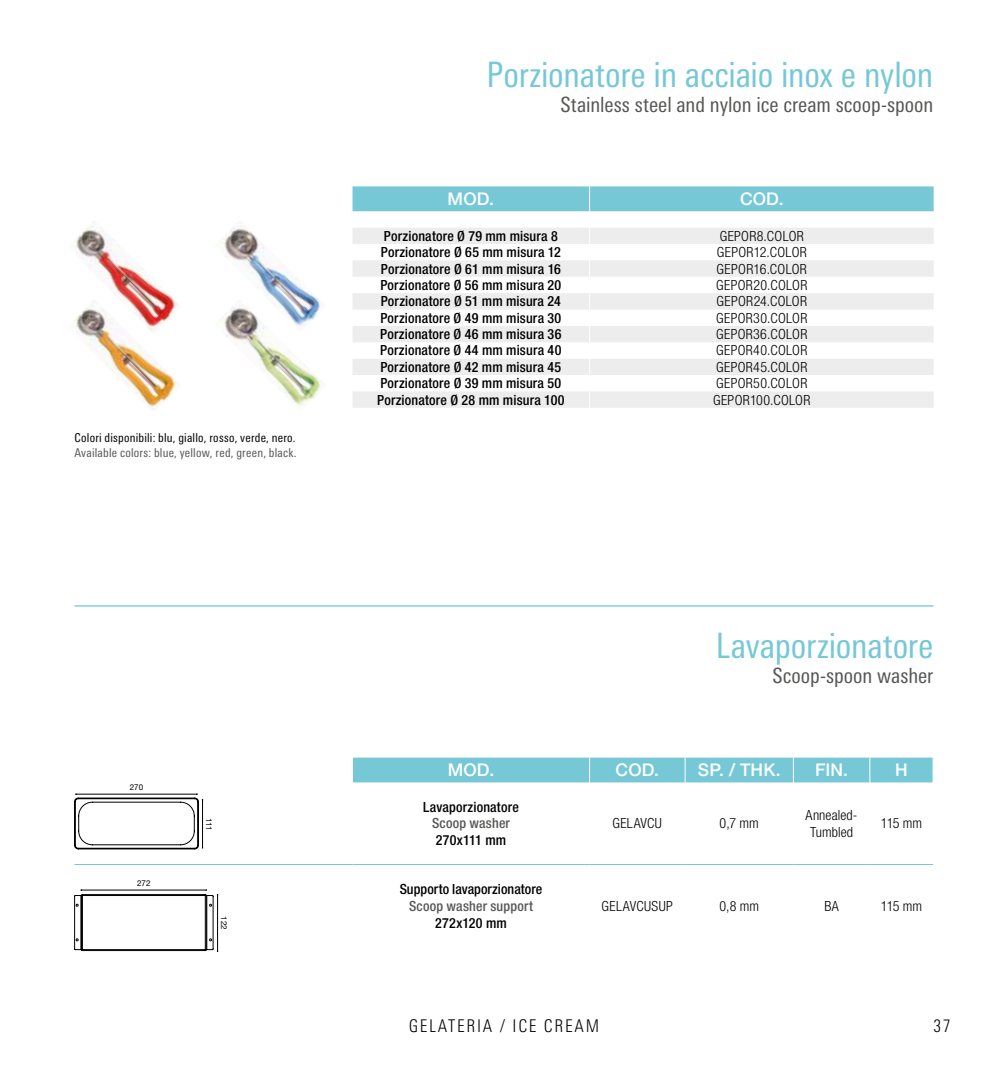
<style>
.page{position:relative;width:993px;height:1092px;background:#fff}
.page>*{position:absolute;margin:0;border:0;box-sizing:border-box;transform-origin:0 0}
.t1{font:condensed 35px "Linotype Univers";letter-spacing:-.01em;color:#76c8d7}
.t2{font:condensed 21px "Linotype Univers";color:#575756}
.t3{font:500 17.5px "Helvetica Neue LT Std";letter-spacing:.005em;color:#fff}
.t4{font:300 condensed 17.5px "Linotype Univers";letter-spacing:.1em;color:#000}
.t5{font:500 condensed 14px "Helvetica Neue LT Std";letter-spacing:.015em;color:#000}
.t6{font:300 condensed 14px "Helvetica Neue LT Std";letter-spacing:.025em;color:#000}
.t7{font:500 condensed 14px "Helvetica Neue LT Std";letter-spacing:.015em;color:#575756}
.t8{font:300 condensed 14px/16.8px "Helvetica Neue LT Std";letter-spacing:.005em;color:#000;text-align:center}
.t9{font:condensed 12.25px "Linotype Univers";letter-spacing:.02em;color:#000}
.t10{font:condensed 12.25px "Linotype Univers";letter-spacing:.02em;color:#575756}
.t11{font:8.05px "Helvetica Neue";color:#000}
</style>
<div class="page">
<img style="left:83px;top:334px;width:96px;height:76px">
<img style="left:225px;top:332px;width:97px;height:76px">
<img style="left:75px;top:221px;width:104px;height:113px">
<img style="left:219px;top:225px;width:102px;height:107px">
<svg style="left:352px;top:186px;width:581px;height:222px"></svg>
<hr style="left:74px;top:864px;width:278px;height:1px;background:#76c8d7">
<hr style="left:352px;top:864px;width:237px;height:1px;background:#76c8d7">
<hr style="left:589px;top:864px;width:96px;height:1px;background:#76c8d7">
<hr style="left:685px;top:864px;width:108px;height:1px;background:#76c8d7">
<hr style="left:793px;top:864px;width:76px;height:1px;background:#76c8d7">
<hr style="left:869px;top:864px;width:63px;height:1px;background:#76c8d7">
<svg style="left:352px;top:757px;width:581px;height:26px;background:#7dcad9"></svg>
<svg style="left:74px;top:793px;width:129px;height:56px"></svg>
<hr style="left:74px;top:605px;width:859px;height:1px;background:#76c8d7">
<svg style="left:74px;top:889px;width:144px;height:63px"></svg>
<p class="t9" style="left:74px;top:431px;width:223px">Colori disponibili: blu, giallo, rosso, verde, nero.</p>
<p class="t10" style="left:74px;top:445px;width:224px">Available colors: blue, yellow, red, green, black.</p>
<p class="t11" style="left:130px;top:781px;width:15px">270</p>
<p class="t11" style="left:137px;top:877px;width:15px">272</p>
<p class="t11" style="left:215px;top:817px;width:14px;rotate:90deg">111</p>
<p class="t11" style="left:230px;top:916px;width:15px;rotate:90deg">122</p>
<h1 class="t1" style="left:486px;top:54px;width:448px">Porzionatore in acciaio inox e nylon</h1>
<h2 class="t2" style="left:560px;top:93px;width:374px">Stainless steel and nylon ice cream scoop-spoon</h2>
<p class="t3" style="left:447px;top:188px;width:48px">MOD.</p>
<p class="t3" style="left:739px;top:188px;width:45px">COD.</p>
<p class="t5" style="left:384px;top:227px;width:175px">Porzionatore Ø 79 mm misura 8</p>
<p class="t6" style="left:719px;top:228px;width:86px">GEPOR8.COLOR</p>
<p class="t5" style="left:380px;top:244px;width:182px">Porzionatore Ø 65 mm misura 12</p>
<p class="t6" style="left:716px;top:244px;width:91px">GEPOR12.COLOR</p>
<p class="t5" style="left:380px;top:260px;width:181px">Porzionatore Ø 61 mm misura 16</p>
<p class="t6" style="left:716px;top:260px;width:92px">GEPOR16.COLOR</p>
<p class="t5" style="left:380px;top:276px;width:182px">Porzionatore Ø 56 mm misura 20</p>
<p class="t6" style="left:716px;top:277px;width:93px">GEPOR20.COLOR</p>
<p class="t5" style="left:380px;top:293px;width:182px">Porzionatore Ø 51 mm misura 24</p>
<p class="t6" style="left:716px;top:293px;width:92px">GEPOR24.COLOR</p>
<p class="t5" style="left:380px;top:309px;width:182px">Porzionatore Ø 49 mm misura 30</p>
<p class="t6" style="left:716px;top:310px;width:93px">GEPOR30.COLOR</p>
<p class="t5" style="left:380px;top:326px;width:182px">Porzionatore Ø 46 mm misura 36</p>
<p class="t6" style="left:716px;top:326px;width:93px">GEPOR36.COLOR</p>
<p class="t5" style="left:380px;top:342px;width:183px">Porzionatore Ø 44 mm misura 40</p>
<p class="t6" style="left:716px;top:342px;width:93px">GEPOR40.COLOR</p>
<p class="t5" style="left:380px;top:358px;width:182px">Porzionatore Ø 42 mm misura 45</p>
<p class="t6" style="left:716px;top:359px;width:93px">GEPOR45.COLOR</p>
<p class="t5" style="left:380px;top:375px;width:182px">Porzionatore Ø 39 mm misura 50</p>
<p class="t6" style="left:716px;top:375px;width:93px">GEPOR50.COLOR</p>
<p class="t5" style="left:377px;top:391px;width:189px">Porzionatore Ø 28 mm misura 100</p>
<p class="t6" style="left:712px;top:391px;width:99px">GEPOR100.COLOR</p>
<h1 class="t1" style="left:715px;top:625px;width:219px">Lavaporzionatore</h1>
<h2 class="t2" style="left:772px;top:663px;width:162px">Scoop-spoon washer</h2>
<p class="t3" style="left:447px;top:759px;width:48px">MOD.</p>
<p class="t3" style="left:615px;top:759px;width:45px">COD.</p>
<p class="t3" style="left:697px;top:759px;width:84px">SP. / THK.</p>
<p class="t3" style="left:814px;top:759px;width:34px">FIN.</p>
<p class="t3" style="left:894px;top:759px;width:14px">H</p>
<p class="t5" style="left:423px;top:798px;width:97px">Lavaporzionatore</p>
<p class="t7" style="left:432px;top:815px;width:79px">Scoop washer</p>
<p class="t5" style="left:435px;top:831px;width:72px">270x111 mm</p>
<p class="t6" style="left:612px;top:815px;width:51px">GELAVCU</p>
<p class="t6" style="left:719px;top:815px;width:41px">0,7 mm</p>
<p class="t8" style="left:805px;top:806px;width:53px">Annealed-<br>Tumbled</p>
<p class="t6" style="left:880px;top:815px;width:43px">115 mm</p>
<p class="t5" style="left:399px;top:880px;width:144px">Supporto lavaporzionatore</p>
<p class="t7" style="left:409px;top:897px;width:125px">Scoop washer support</p>
<p class="t5" style="left:435px;top:914px;width:73px">272x120 mm</p>
<p class="t6" style="left:601px;top:897px;width:73px">GELAVCUSUP</p>
<p class="t6" style="left:719px;top:897px;width:41px">0,8 mm</p>
<p class="t6" style="left:824px;top:897px;width:16px">BA</p>
<p class="t6" style="left:880px;top:897px;width:43px">115 mm</p>
<p class="t4" style="left:408px;top:1016px;width:192px">GELATERIA / ICE CREAM</p>
<p class="t4" style="left:933px;top:1016px;width:19px">37</p>
</div>
